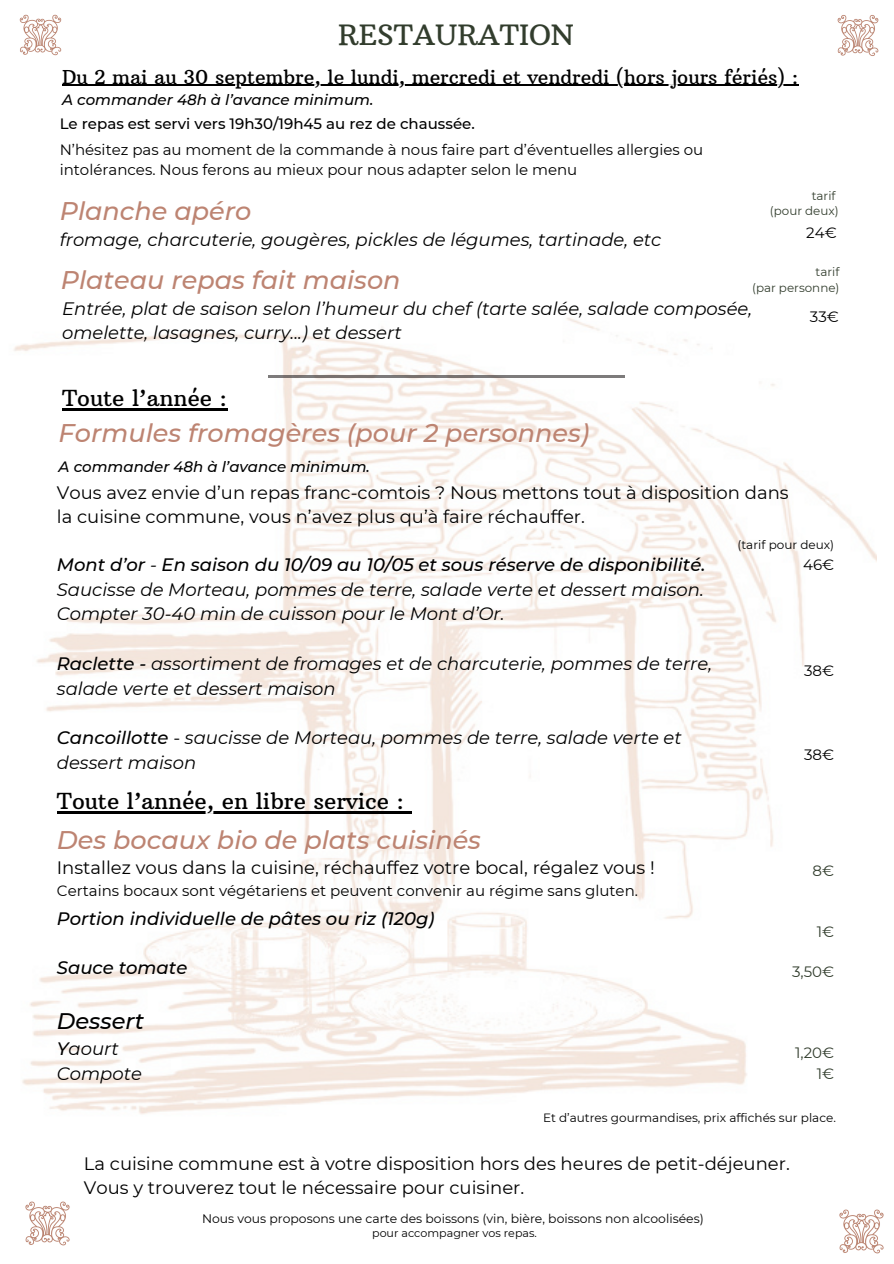
<style>
.page{position:relative;width:894px;height:1264px;background:#fff}
.page>*{position:absolute;margin:0;border:0;box-sizing:border-box;transform-origin:0 0}
.t1{font:28.5px "Arbutus Slab";color:#323d2d}
.t2{font:italic 500 25.5px "Montserrat";color:#bd8472}
.t3{font:22.5px "Arbutus Slab";color:#000}
.t4{font:italic 500 22.5px "Montserrat";color:#000}
.t5{font:19.5px "Arbutus Slab";color:#000}
.t6{font:italic 18px/24.8px "Montserrat";color:#000}
.t7{font:18px/24.8px "Montserrat";color:#000}
.t8{font:italic 500 18px "Montserrat";color:#000}
.t9{font:15px "Montserrat";color:#000}
.t10{font:italic 500 15px "Montserrat";color:#000}
.t11{font:500 15px "Montserrat";color:#000}
.t12{font:15px "Montserrat";color:#323d2d}
.t13{font:12.3px "Montserrat";color:#000}
.t14{font:12px "Montserrat";color:#000}
.t15{font:11.85px "Montserrat";color:#323d2d}
.t16{font:11.1px "Montserrat";color:#000}
.s1{font-weight:500}
.s2{font-style:normal}
</style>
<div class="page">
<img style="left:19px;top:14px;width:43px;height:42px">
<img style="left:839px;top:1209px;width:45px;height:45px">
<img style="left:837px;top:15px;width:42px;height:41px">
<img style="left:14px;top:318px;width:862px;height:796px">
<img style="left:25px;top:1201px;width:45px;height:45px">
<hr style="left:268px;top:375px;width:356px;height:2px;background:#231f20">
<hr style="left:62px;top:85px;width:736px;height:1px;background:#000">
<hr style="left:57px;top:811px;width:347px;height:2px;background:#000">
<svg style="left:404px;top:811px;width:8px;height:2px"></svg>
<hr style="left:62px;top:408px;width:165px;height:2px;background:#000">
<h5 class="t1" style="left:338px;top:17px;width:237px">RESTAURATION</h5>
<p class="t5" style="left:62px;top:64px;width:737px">Du 2 mai au 30 septembre, le lundi, mercredi et vendredi (hors jours fériés) :</p>
<p class="t10" style="left:62px;top:90px;width:313px">A commander 48h à l’avance minimum.</p>
<p class="t11" style="left:60px;top:114px;width:416px">Le repas est servi vers 19h30/19h45 au rez de chaussée.</p>
<p class="t9" style="left:60px;top:140px;width:645px">N’hésitez pas au moment de la commande à nous faire part d’éventuelles allergies ou</p>
<h5 class="t9" style="left:60px;top:161px;width:519px">intolérances. Nous ferons au mieux pour nous adapter selon le menu</h5>
<p class="t2" style="left:60px;top:196px;width:193px">Planche apéro</p>
<p class="t6" style="left:60px;top:227px;width:603px">fromage, charcuterie, gougères, pickles de légumes, tartinade, etc</p>
<p class="t2" style="left:61px;top:264px;width:341px">Plateau repas fait maison</p>
<p class="t15" style="left:811px;top:188px;width:25px">tarif</p>
<p class="t15" style="left:769px;top:204px;width:70px">(pour deux)</p>
<p class="t9" style="left:806px;top:223px;width:32px">24€</p>
<h2 class="t15" style="left:815px;top:265px;width:25px">tarif</h2>
<p class="t15" style="left:751px;top:280px;width:89px">(par personne)</p>
<p class="t6" style="left:62px;top:296px;width:691px">Entrée, plat de saison selon l’humeur du chef (tarte salée, salade composée, omelette, lasagnes, curry...) et dessert</p>
<h4 class="t3" style="left:62px;top:384px;width:166px">Toute l’année :</h4>
<p class="t9" style="left:809px;top:308px;width:30px">33€</p>
<p class="t2" style="left:59px;top:417px;width:532px">Formules fromagères (pour 2 personnes)</p>
<h5 class="t7" style="left:57px;top:480px;width:733px">Vous avez envie d’un repas franc-comtois ? Nous mettons tout à disposition dans la cuisine commune, vous n’avez plus qu’à faire réchauffer.</h5>
<h5 class="t14" style="left:737px;top:538px;width:98px">(tarif pour deux)</h5>
<h5 class="t9" style="left:802px;top:556px;width:33px">46€</h5>
<p class="t10" style="left:59px;top:457px;width:313px">A commander 48h à l’avance minimum.</p>
<p class="t6" style="left:57px;top:552px;width:650px;text-align:justify"><span class="s1">Mont d’or</span> - <span class="s1">En saison du 10/09 au 10/05 et sous réserve de disponibilité.<br></span>Saucisse de Morteau, pommes de terre, salade verte et dessert maison.<br>Compter 30-40 min de cuisson pour le Mont d’Or.</p>
<h2 class="t6" style="left:57px;top:651px;width:656px"><span class="s1">Raclette -</span> assortiment de fromages et de charcuterie, pommes de terre, salade verte et dessert maison</h2>
<p class="t6" style="left:57px;top:725px;width:626px"><span class="s1">Cancoillotte</span> <span class="s2">-</span> saucisse de Morteau, pommes de terre, salade verte et dessert maison</p>
<h3 class="t9" style="left:803px;top:661px;width:32px">38€</h3>
<p class="t9" style="left:803px;top:745px;width:32px">38€</p>
<p class="t3" style="left:57px;top:786px;width:348px">Toute l’année, en libre service :</p>
<h5 class="t2" style="left:57px;top:824px;width:425px">Des bocaux bio de plats cuisinés</h5>
<p class="t7" style="left:57px;top:855px;width:599px">Installez vous dans la cuisine, réchauffez votre bocal, régalez vous !</p>
<p class="t9" style="left:57px;top:882px;width:582px">Certains bocaux sont végétariens et peuvent convenir au régime sans gluten.</p>
<p class="t8" style="left:57px;top:907px;width:379px">Portion individuelle de pâtes ou riz (120g)</p>
<h1 class="t8" style="left:57px;top:956px;width:132px">Sauce tomate</h1>
<p class="t4" style="left:57px;top:1007px;width:89px">Dessert</p>
<p class="t6" style="left:57px;top:1036px;width:86px"><span class="s1">Y</span>aourt<br>Compote</p>
<h3 class="t12" style="left:812px;top:861px;width:23px">8€</h3>
<h2 class="t12" style="left:816px;top:922px;width:19px">1€</h2>
<h6 class="t12" style="left:791px;top:962px;width:44px">3,50€</h6>
<h5 class="t12" style="left:794px;top:1043px;width:41px">1,20€</h5>
<p class="t12" style="left:816px;top:1064px;width:19px">1€</p>
<h4 class="t14" style="left:543px;top:1109px;width:294px">Et d’autres gourmandises, prix affichés sur place.</h4>
<p class="t7" style="left:84px;top:1150px;width:707px">La cuisine commune est à votre disposition hors des heures de petit-déjeuner.<br>Vous y trouverez tout le nécessaire pour cuisiner.</p>
<h6 class="t13" style="left:202px;top:1210px;width:503px">Nous vous proposons une carte des boissons (vin, bière, boissons non alcoolisées)</h6>
<p class="t16" style="left:372px;top:1226px;width:166px">pour accompagner vos repas.</p>
</div>
